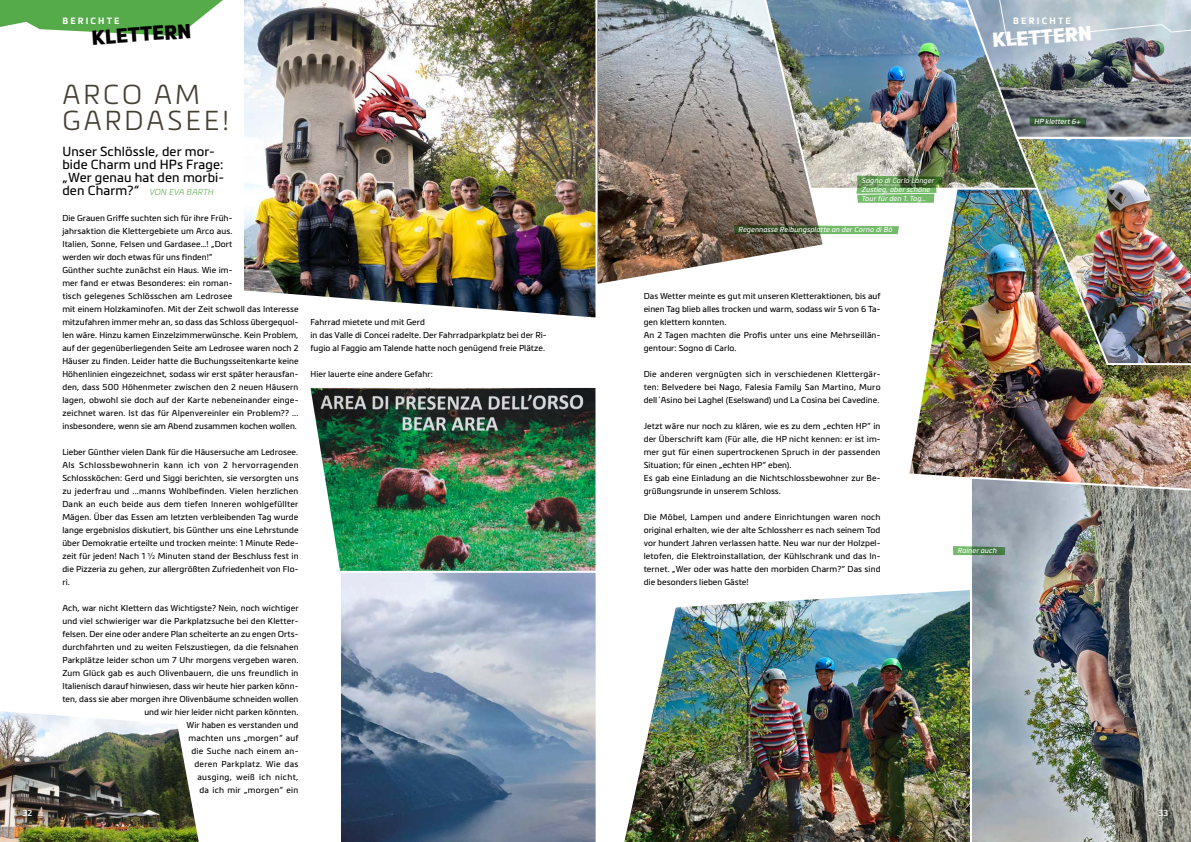
<style>
.page{position:relative;width:1191px;height:842px;background:#fff}
.page>*{position:absolute;margin:0;border:0;box-sizing:border-box;transform-origin:0 0}
.Headline{font:300 27px/26px "Metronic Pro";letter-spacing:.115em;color:#454034}
.Rubrikname_groß{font:900 20px "Metronic Pro";color:#000}
.Rubrikname_groß-2{font:900 20px "Metronic Pro";color:#fff}
.Headline-2{font:13px/13px "Metronic Pro";letter-spacing:.01em;color:#000}
.Rubrikname_klein{font:700 9.1px "Metronic Pro";letter-spacing:.24em;color:#fff}
.Format_für_Inhaltsverzeichnis{font:700 9px "Metronic Pro";letter-spacing:.24em;color:#fff}
.Absatz_2-Spalter{font:8.5px/13px "Metronic Pro";letter-spacing:.005em;color:#000;text-align:justify}
.Headline-3{font:italic 300 8.5px "Metronic Pro";letter-spacing:.01em;color:#67b255}
.t1{font:600 8.5px "Metronic Pro";color:#fff}
.t2{font:italic 7.2px/9px "Metronic Pro";letter-spacing:.01em;color:#fff}
.s1{font-weight:400;font-style:normal;font-size:13px;color:#000}
</style>
<div class="page">
<img style="left:909px;top:190px;width:282px;height:288px">
<img style="left:826px;top:0;width:134px;height:190px">
<img style="left:595px;top:0;width:231px;height:287px">
<img style="left:244px;top:0;width:351px;height:317px">
<svg style="left:0;top:0;width:223px;height:36px"></svg>
<img style="left:624px;top:590px;width:344px;height:252px">
<img style="left:0;top:711px;width:199px;height:131px">
<img style="left:310px;top:388px;width:285px;height:183px">
<svg style="left:341px;top:572px;width:255px;height:270px;background:#8395ac"></svg>
<img style="left:968px;top:476px;width:223px;height:366px">
<svg style="left:953px;top:546px;width:52px;height:9px"></svg>
<svg style="left:733px;top:225px;width:166px;height:9px"></svg>
<svg style="left:856px;top:176px;width:86px;height:27px;background:#71a566"></svg>
<img style="left:960px;top:0;width:231px;height:364px">
<p class="t1" style="left:23px;top:807px;width:11px">32</p>
<p class="Format_für_Inhaltsverzeichnis" style="left:62px;top:15px;width:59px">BERICHTE</p>
<p class="Rubrikname_klein" style="left:1013px;top:15px;width:59px">BERICHTE</p>
<p class="Rubrikname_groß" style="left:91px;top:26px;width:101px;rotate:-4deg">KLETTERN</p>
<p class="Rubrikname_groß-2" style="left:991px;top:28px;width:101px;rotate:-4deg">KLETTERN</p>
<p class="Headline" style="left:62px;top:80px;width:168px">ARCO AM<br>GARDASEE!</p>
<p class="Headline-2" style="left:62px;top:144px;width:163px">Unser Schlössle, der mor&shy;bide Charm und HPs Frage: „Wer genau hat den morbi-</p>
<p class="Headline-3" style="left:62px;top:186px;width:152px"><span class="s1">den Charm?“</span> VON EVA BARTH</p>
<p class="Absatz_2-Spalter" style="left:62px;top:211px;width:172px">Die Grauen Griffe suchten sich für ihre Früh&shy;jahrsaktion die Klettergebiete um Arco aus.<br>Italien, Sonne, Felsen und Gardasee…! „Dort werden wir doch etwas für uns finden!“</p>
<p class="Absatz_2-Spalter" style="left:62px;top:263px;width:238px;text-align:left">Günther suchte zunächst ein Haus. Wie im-<br>mer fand er etwas Besonderes: ein roman-<br>tisch gelegenes Schlösschen am Ledrosee<br>mit einem Holzkaminofen. Mit der Zeit schwoll das Interesse mitzufahren immer mehr an, so dass das Schloss übergequol&shy;len wäre. Hinzu kamen Einzelzimmerwünsche. Kein Problem, auf der gegenüberliegenden Seite am Ledrosee waren noch 2<br>Häuser zu finden. Leider hatte die Buchungsseitenkarte keine Höhenlinien eingezeichnet, sodass wir erst später herausfan&shy;den, dass 500 Höhenmeter zwischen den 2 neuen Häusern lagen, obwohl sie doch auf der Karte nebeneinander einge&shy;zeichnet waren. Ist das für Alpenvereinler ein Problem?? ... insbesondere, wenn sie am Abend zusammen kochen wollen.</p>
<p class="Absatz_2-Spalter" style="left:62px;top:445px;width:237px">Lieber Günther vielen Dank für die Häusersuche am Ledrosee.</p>
<p class="Absatz_2-Spalter" style="left:62px;top:458px;width:238px">Als Schlossbewohnerin kann ich von 2 hervorragenden Schlossköchen: Gerd und Siggi berichten, sie versorgten uns zu jederfrau und ...manns Wohlbefinden. Vielen herzlichen Dank an euch beide aus dem tiefen Inneren wohlgefüllter Mägen. Über das Essen am letzten verbleibenden Tag wurde lange ergebnislos diskutiert, bis Günther uns eine Lehrstunde über Demokratie erteilte und trocken meinte: 1 Minute Rede&shy;zeit für jeden! Nach 1 ½ Minuten stand der Beschluss fest in die Pizzeria zu gehen, zur allergrößten Zufriedenheit von Flo&shy;ri.</p>
<p class="Absatz_2-Spalter" style="left:62px;top:601px;width:238px;text-align:right">Ach, war nicht Klettern das Wichtigste? Nein, noch wichtiger und viel schwieriger war die Parkplatzsuche bei den Kletter&shy;felsen. Der eine oder andere Plan scheiterte an zu engen Orts&shy;durchfahrten und zu weiten Felszustiegen, da die felsnahen Parkplätze leider schon um 7 Uhr morgens vergeben waren.<br>Zum Glück gab es auch Olivenbauern, die uns freundlich in Italienisch darauf hinwiesen, dass wir heute hier parken könn&shy;ten, dass sie aber morgen ihre Olivenbäume schneiden wollen und wir hier leider nicht parken könnten.<br>Wir haben es verstanden und<br>machten uns „morgen“ auf<br>die Suche nach einem an-<br>deren Parkplatz. Wie das<br>ausging, weiß ich nicht,<br>da ich mir „morgen“ ein</p>
<p class="Absatz_2-Spalter" style="left:310px;top:315px;width:116px">Fahrrad mietete und mit Gerd</p>
<p class="Absatz_2-Spalter" style="left:310px;top:328px;width:237px">in das Valle di Concei radelte. Der Fahrradparkplatz bei der Ri&shy;fugio al Faggio am Talende hatte noch genügend freie Plätze.</p>
<p class="Absatz_2-Spalter" style="left:310px;top:367px;width:124px">Hier lauerte eine andere Gefahr:</p>
<p class="t2" style="left:861px;top:175px;width:74px">Sogno di Carlo Langer<br>Zustieg, aber schöne<br>Tour für den 1. Tag…</p>
<p class="t2" style="left:738px;top:225px;width:156px">Regennasse Reibungsplatte an der Corno di Bò</p>
<p class="Absatz_2-Spalter" style="left:643px;top:289px;width:238px">Das Wetter meinte es gut mit unseren Kletteraktionen, bis auf einen Tag blieb alles trocken und warm, sodass wir 5 von 6 Ta&shy;gen klettern konnten.</p>
<p class="Absatz_2-Spalter" style="left:643px;top:328px;width:238px">An 2 Tagen machten die Profis unter uns eine Mehrseillän&shy;gentour: Sogno di Carlo.</p>
<p class="Absatz_2-Spalter" style="left:643px;top:367px;width:238px">Die anderen vergnügten sich in verschiedenen Klettergär&shy;ten: Belvedere bei Nago, Falesia Family San Martino, Muro dell´Asino bei Laghel (Eselswand) und La Cosina bei Cavedine.</p>
<p class="Absatz_2-Spalter" style="left:643px;top:419px;width:238px">Jetzt wäre nur noch zu klären, wie es zu dem „echten HP“ in der Überschrift kam (Für alle, die HP nicht kennen: er ist im&shy;mer gut für einen supertrockenen Spruch in der passenden Situation; für einen „echten HP“ eben).</p>
<p class="Absatz_2-Spalter" style="left:643px;top:471px;width:238px">Es gab eine Einladung an die Nichtschlossbewohner zur Be&shy;grüßungsrunde in unserem Schloss.</p>
<p class="Absatz_2-Spalter" style="left:643px;top:510px;width:238px">Die Möbel, Lampen und andere Einrichtungen waren noch original erhalten, wie der alte Schlossherr es nach seinem Tod vor hundert Jahren verlassen hatte. Neu war nur der Holzpel&shy;letofen, die Elektroinstallation, der Kühlschrank und das In&shy;ternet. „Wer oder was hatte den morbiden Charm?“ Das sind die besonders lieben Gäste!</p>
<p class="t2" style="left:957px;top:546px;width:41px">Rainer auch</p>
<p class="t2" style="left:1034px;top:116px;width:48px">HP klettert 6+</p>
<p class="t1" style="left:1158px;top:807px;width:11px">33</p>
</div>
